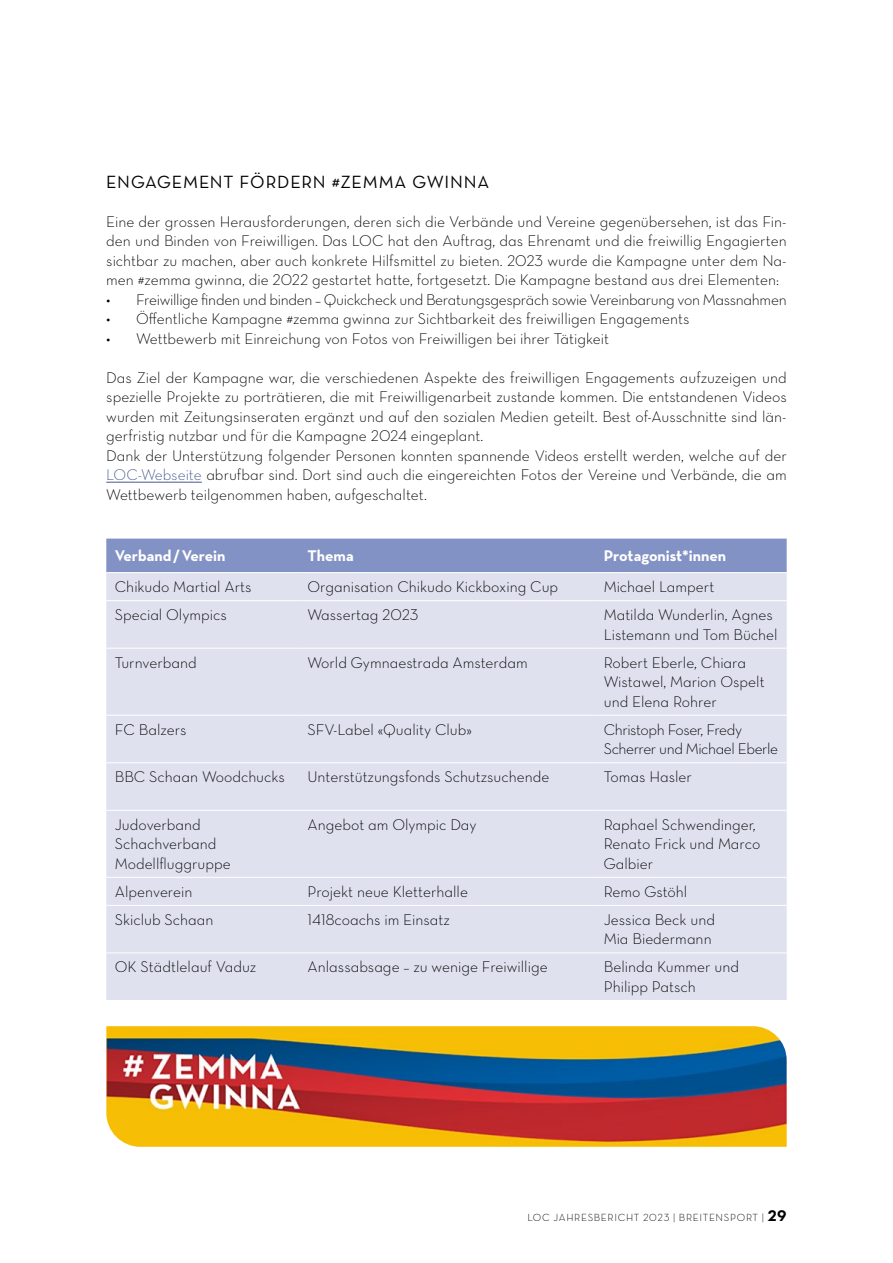
<style>
.page{position:relative;width:893px;height:1263px;background:#fff}
.page>*{position:absolute;margin:0;border:0;box-sizing:border-box;transform-origin:0 0}
.Zwischentitel{font:18px "Neutra Text Book Alt";letter-spacing:.04em;color:#000}
.Fliesstext{font:15.75px/19.5px "Neutra Text Light Alt";color:#000;text-align:justify}
.Fliesstext-2{font:15.75px "Neutra Text Light Alt";letter-spacing:-.02em;color:#000}
.Fliesstext-3{font:15.75px/19.5px "Neutra Text Light Alt";letter-spacing:-.025em;color:#000}
.Fliesstext-4{font:700 15.75px "Neutra Text";color:#fff}
.t1{font:10.5px "Neutra Text Light Alt";letter-spacing:.06em;color:#000}
.s1{color:#465792}
.s2{font-family:"Neutra Text Bold Alt";font-size:15.75px}
</style>
<div class="page">
<hr style="left:106px;top:482px;width:96px;height:1px;background:#465792">
<div style="left:106px;top:539px;width:681px;height:33px;background:#8292c4"></div>
<div style="left:106px;top:573px;width:681px;height:427px;background:#dfe1ef"></div>
<hr style="left:106px;top:600px;width:193px;height:1px;background:#fff">
<hr style="left:299px;top:600px;width:296px;height:1px;background:#fff">
<hr style="left:595px;top:600px;width:192px;height:1px;background:#fff">
<hr style="left:106px;top:648px;width:193px;height:1px;background:#fff">
<hr style="left:299px;top:648px;width:296px;height:1px;background:#fff">
<hr style="left:595px;top:648px;width:192px;height:1px;background:#fff">
<hr style="left:106px;top:715px;width:193px;height:1px;background:#fff">
<hr style="left:299px;top:715px;width:296px;height:1px;background:#fff">
<hr style="left:595px;top:715px;width:192px;height:1px;background:#fff">
<hr style="left:106px;top:762px;width:193px;height:1px;background:#fff">
<hr style="left:299px;top:762px;width:296px;height:1px;background:#fff">
<hr style="left:595px;top:762px;width:192px;height:1px;background:#fff">
<hr style="left:106px;top:810px;width:193px;height:1px;background:#fff">
<hr style="left:299px;top:810px;width:296px;height:1px;background:#fff">
<hr style="left:595px;top:810px;width:192px;height:1px;background:#fff">
<hr style="left:106px;top:877px;width:193px;height:1px;background:#fff">
<hr style="left:299px;top:877px;width:296px;height:1px;background:#fff">
<hr style="left:595px;top:877px;width:192px;height:1px;background:#fff">
<hr style="left:106px;top:905px;width:193px;height:1px;background:#fff">
<hr style="left:299px;top:905px;width:296px;height:1px;background:#fff">
<hr style="left:595px;top:905px;width:192px;height:1px;background:#fff">
<hr style="left:106px;top:953px;width:193px;height:1px;background:#fff">
<hr style="left:299px;top:953px;width:296px;height:1px;background:#fff">
<hr style="left:595px;top:953px;width:192px;height:1px;background:#fff">
<img style="left:106px;top:1026px;width:681px;height:121px">
<p class="Zwischentitel" style="left:106px;top:170px;width:384px">ENGAGEMENT FÖRDERN #ZEMMA GWINNA</p>
<p class="Fliesstext" style="left:106px;top:211px;width:682px">Eine der grossen Herausforderungen, deren sich die Verbände und Vereine gegenübersehen, ist das Fin&shy;den und Binden von Freiwilligen. Das LOC hat den Auftrag, das Ehrenamt und die freiwillig Engagierten sichtbar zu machen, aber auch konkrete Hilfsmittel zu bieten. 2023 wurde die Kampagne unter dem Na&shy;men #zemma gwinna, die 2022 gestartet hatte, fortgesetzt. Die Kampagne bestand aus drei Elementen:</p>
<p class="Fliesstext-2" style="left:106px;top:290px;width:682px">• Freiwillige finden und binden – Quickcheck und Beratungsgespräch sowie Vereinbarung von Massnahmen</p>
<p class="Fliesstext" style="left:106px;top:309px;width:585px">• Öffentliche Kampagne #zemma gwinna zur Sichtbarkeit des freiwilligen Engagements</p>
<p class="Fliesstext" style="left:106px;top:328px;width:504px">• Wettbewerb mit Einreichung von Fotos von Freiwilligen bei ihrer Tätigkeit</p>
<p class="Fliesstext" style="left:106px;top:367px;width:682px">Das Ziel der Kampagne war, die verschiedenen Aspekte des freiwilligen Engagements aufzuzeigen und spezielle Projekte zu porträtieren, die mit Freiwilligenarbeit zustande kommen. Die entstandenen Videos wurden mit Zeitungsinseraten ergänzt und auf den sozialen Medien geteilt. Best of-Ausschnitte sind län&shy;gerfristig nutzbar und für die Kampagne 2024 eingeplant.</p>
<p class="Fliesstext" style="left:106px;top:445px;width:682px">Dank der Unterstützung folgender Personen konnten spannende Videos erstellt werden, welche auf der <span class="s1">LOC-Webseite</span> abrufbar sind. Dort sind auch die eingereichten Fotos der Vereine und Verbände, die am Wettbewerb teilgenommen haben, aufgeschaltet.</p>
<p class="Fliesstext-4" style="left:115px;top:546px;width:112px">Verband/Verein</p>
<p class="Fliesstext-4" style="left:308px;top:546px;width:48px">Thema</p>
<p class="Fliesstext-4" style="left:604px;top:546px;width:124px">Protagonist*innen</p>
<p class="Fliesstext" style="left:115px;top:577px;width:138px">Chikudo Martial Arts</p>
<p class="Fliesstext" style="left:308px;top:577px;width:252px">Organisation Chikudo Kickboxing Cup</p>
<p class="Fliesstext" style="left:604px;top:577px;width:112px">Michael Lampert</p>
<p class="Fliesstext" style="left:115px;top:605px;width:113px">Special Olympics</p>
<p class="Fliesstext" style="left:308px;top:605px;width:112px">Wassertag 2023</p>
<p class="Fliesstext" style="left:604px;top:605px;width:175px">Matilda Wunderlin, Agnes<br>Listemann und Tom Büchel</p>
<p class="Fliesstext" style="left:115px;top:652px;width:84px">Turnverband</p>
<p class="Fliesstext" style="left:308px;top:652px;width:222px">World Gymnaestrada Amsterdam</p>
<p class="Fliesstext" style="left:604px;top:652px;width:144px">Robert Eberle, Chiara</p>
<p class="Fliesstext" style="left:604px;top:672px;width:162px">Wistawel, Marion Ospelt und Elena Rohrer</p>
<p class="Fliesstext" style="left:115px;top:719px;width:73px">FC Balzers</p>
<p class="Fliesstext" style="left:308px;top:719px;width:166px">SFV-Label «Quality Club»</p>
<p class="Fliesstext-3" style="left:604px;top:719px;width:176px">Christoph Foser, Fredy<br>Scherrer und Michael Eberle</p>
<p class="Fliesstext" style="left:115px;top:767px;width:172px">BBC Schaan Woodchucks</p>
<p class="Fliesstext" style="left:308px;top:767px;width:243px">Unterstützungsfonds Schutzsuchende</p>
<p class="Fliesstext" style="left:604px;top:767px;width:90px">Tomas Hasler</p>
<p class="Fliesstext" style="left:115px;top:814px;width:88px">Judoverband</p>
<p class="Fliesstext" style="left:115px;top:834px;width:103px">Schachverband</p>
<p class="Fliesstext" style="left:115px;top:853px;width:118px">Modellfluggruppe</p>
<p class="Fliesstext" style="left:308px;top:814px;width:170px">Angebot am Olympic Day</p>
<p class="Fliesstext" style="left:604px;top:814px;width:158px;text-align:left">Raphael Schwendinger,<br>Renato Frick und Marco<br>Galbier</p>
<p class="Fliesstext" style="left:115px;top:881px;width:79px">Alpenverein</p>
<p class="Fliesstext" style="left:308px;top:881px;width:162px">Projekt neue Kletterhalle</p>
<p class="Fliesstext" style="left:604px;top:881px;width:85px">Remo Gstöhl</p>
<p class="Fliesstext" style="left:115px;top:909px;width:100px">Skiclub Schaan</p>
<p class="Fliesstext" style="left:308px;top:909px;width:144px">1418coachs im Einsatz</p>
<p class="Fliesstext" style="left:604px;top:909px;width:113px">Jessica Beck und</p>
<p class="Fliesstext" style="left:604px;top:929px;width:109px">Mia Biedermann</p>
<p class="Fliesstext" style="left:115px;top:957px;width:143px">OK Städtlelauf Vaduz</p>
<p class="Fliesstext" style="left:308px;top:957px;width:242px">Anlassabsage – zu wenige Freiwillige</p>
<p class="Fliesstext" style="left:604px;top:957px;width:137px">Belinda Kummer und</p>
<p class="Fliesstext" style="left:604px;top:976px;width:93px">Philipp Patsch</p>
<p class="t1" style="left:527px;top:1211px;width:261px">LOC JAHRESBERICHT 2023 | BREITENSPORT | <span class="s2">29</span></p>
</div>
